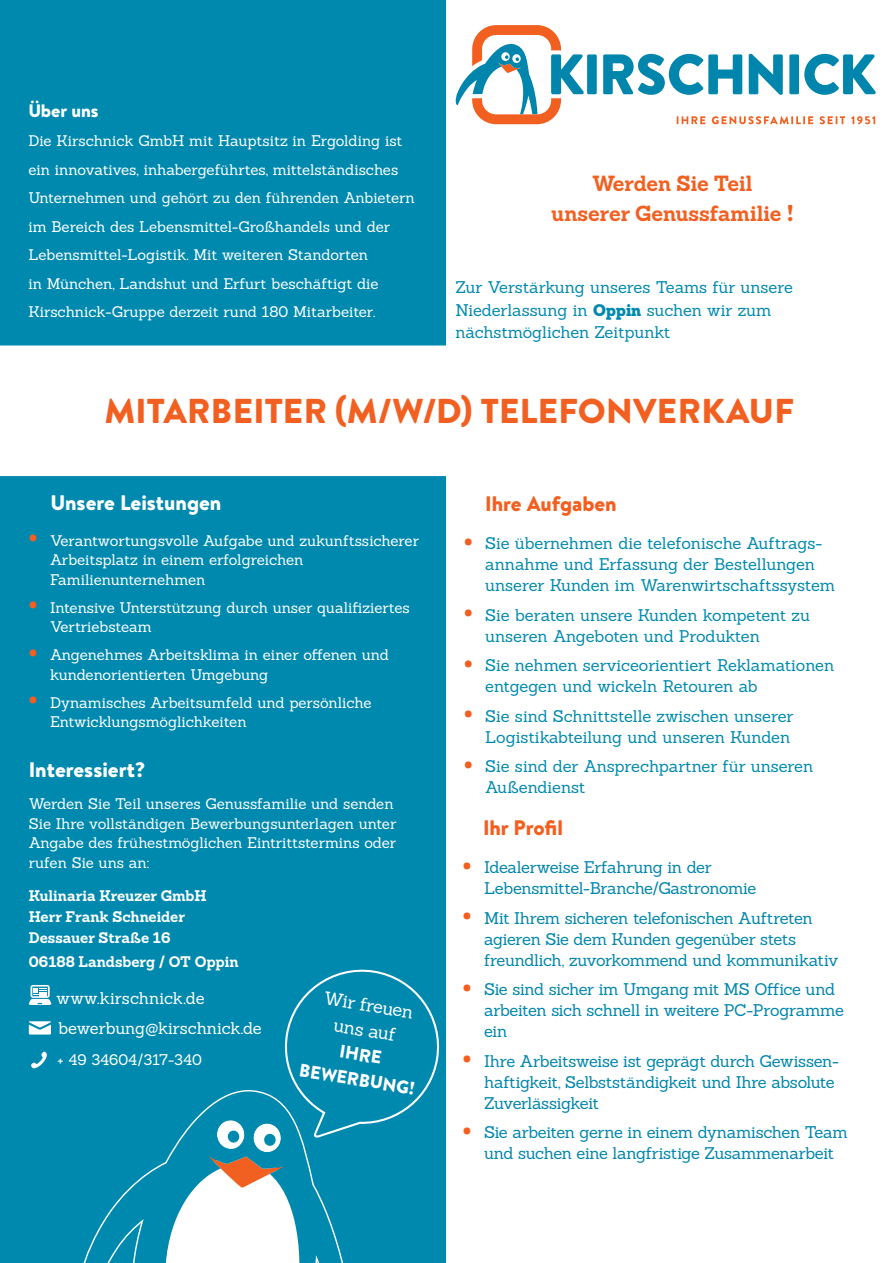
<style>
.page{position:relative;width:893px;height:1263px;background:#fff}
.page>*{position:absolute;margin:0;border:0;box-sizing:border-box;transform-origin:0 0}
.t1{font:900 34.5px "Brandon Text";letter-spacing:.005em;color:#f26021}
.t2{font:700 21.45px/30px "Sanchez";color:#f26021;text-align:center}
.t3{font:900 21px "Brandon Text";color:#fff}
.t4{font:900 21px "Brandon Text";letter-spacing:-.005em;color:#f26021}
.t5{font:18.15px/24.9px "Sanchez";color:#fff;text-align:center}
.t6{font:900 18.15px/24.9px "Brandon Text";color:#fff;text-align:center}
.t7{font:900 18px "Brandon Text";color:#fff}
.t8{font:16.5px/21px "Sanchez";letter-spacing:-.005em;color:#0089ae}
.t9{font:16.5px/21px "Sanchez";letter-spacing:-.025em;color:#0085ac}
.t10{font:16.5px/30px "Sanchez";letter-spacing:-.005em;color:#fff}
.t11{font:15px/19.5px "Sanchez";letter-spacing:-.005em;color:#fff}
.t12{font:700 15px/21px "Sanchez";color:#fff}
.s1{font-family:"Brandon Text";font-weight:900;font-size:22.95px}
.s2{font-weight:900}
.s3{font-weight:900;font-size:36px;color:#f26021}
</style>
<div class="page">
<div style="left:0;top:0;width:445px;height:1263px;background:#0089ae"></div>
<svg style="left:677px;top:116px;width:28px;height:8px"></svg>
<svg style="left:712px;top:116px;width:101px;height:8px"></svg>
<svg style="left:820px;top:116px;width:25px;height:8px"></svg>
<svg style="left:851px;top:116px;width:24px;height:8px"></svg>
<div style="left:587px;top:54px;width:10px;height:40px;background:#0085ac;border-radius:2px"></div>
<svg style="left:603px;top:54px;width:139px;height:41px"></svg>
<svg style="left:749px;top:54px;width:34px;height:41px"></svg>
<div style="left:789px;top:54px;width:10px;height:40px;background:#0085ac;border-radius:2px"></div>
<svg style="left:804px;top:54px;width:72px;height:41px"></svg>
<svg style="left:455px;top:25px;width:129px;height:99px"></svg>
<div style="left:0;top:345px;width:446px;height:131px;background:#fff"></div>
<svg style="left:285px;top:969px;width:155px;height:158px"></svg>
<svg style="left:83px;top:1089px;width:268px;height:174px"></svg>
<svg style="left:31px;top:1051px;width:16px;height:18px"></svg>
<svg style="left:29px;top:985px;width:22px;height:20px"></svg>
<svg style="left:28px;top:1021px;width:23px;height:13px"></svg>
<p class="t7" style="left:28px;top:99px;width:72px">Über uns</p>
<p class="t11" style="left:28px;top:126px;width:388px;line-height:28.5px">Die Kirschnick GmbH mit Hauptsitz in Ergolding ist ein innovatives, inhabergeführtes, mittelständisches Unternehmen und gehört zu den führenden Anbietern im Bereich des Lebensmittel-Großhandels und der Lebensmittel-Logistik. Mit weiteren Standorten<br>in München, Landshut und Erfurt beschäftigt die Kirschnick-Gruppe derzeit rund 180 Mitarbeiter.</p>
<h2 class="t2" style="left:551px;top:168px;width:244px">Werden Sie Teil unserer Genussfamilie <span class="s1">!</span></h2>
<p class="t8" style="left:455px;top:276px;width:339px;line-height:22.5px">Zur Verstärkung unseres Teams für unsere<br>Niederlassung in <span class="s2">Oppin</span> suchen wir zum nächstmöglichen Zeitpunkt</p>
<h1 class="t1" style="left:105px;top:386px;width:691px">MITARBEITER (M/W/D) TELEFONVERKAUF</h1>
<h3 class="t3" style="left:51px;top:488px;width:172px">Unsere Leistungen</h3>
<p class="t11" style="left:50px;top:531px;width:370px;text-indent:-21px"><span class="s3">•</span> Verantwortungsvolle Aufgabe und zukunftssicherer<br>Arbeitsplatz in einem erfolgreichen<br>Familienunternehmen</p>
<p class="t11" style="left:50px;top:598px;width:361px;text-indent:-21px"><span class="s3">•</span> Intensive Unterstützung durch unser qualifiziertes<br>Vertriebsteam</p>
<p class="t11" style="left:50px;top:645px;width:340px;text-indent:-21px"><span class="s3">•</span> Angenehmes Arbeitsklima in einer offenen und kundenorientierten Umgebung</p>
<p class="t11" style="left:50px;top:693px;width:323px;text-indent:-21px"><span class="s3">•</span> Dynamisches Arbeitsumfeld und persönliche<br>Entwicklungsmöglichkeiten</p>
<h3 class="t3" style="left:29px;top:755px;width:118px">Interessiert?</h3>
<p class="t11" style="left:29px;top:794px;width:369px">Werden Sie Teil unseres Genussfamilie und senden Sie Ihre vollständigen Bewerbungsunterlagen unter Angabe des frühestmöglichen Eintrittstermins oder rufen Sie uns an:</p>
<p class="t12" style="left:29px;top:885px;width:179px">Kulinaria Kreuzer GmbH<br>Herr Frank Schneider<br>Dessauer Straße 16</p>
<p class="t12" style="left:29px;top:951px;width:211px">06188 Landsberg / OT Oppin</p>
<p class="t10" style="left:57px;top:982px;width:207px">www.kirschnick.de bewerbung@kirschnick.de</p>
<p class="t11" style="left:58px;top:1050px;width:146px">+ 49 34604/317-340</p>
<p class="t5" style="left:326px;top:985px;width:92px;rotate:9deg">Wir freuen uns auf</p>
<p class="t6" style="left:305px;top:1033px;width:118px;rotate:9deg">IHRE<br>BEWERBUNG!</p>
<h3 class="t4" style="left:485px;top:489px;width:133px">Ihre Aufgaben</h3>
<p class="t8" style="left:485px;top:533px;width:351px;text-indent:-21px"><span class="s3">•</span> Sie übernehmen die telefonische Auftrags&shy;annahme und Erfassung der Bestellungen unserer Kunden im Warenwirtschaftssystem</p>
<p class="t8" style="left:485px;top:604px;width:326px;text-indent:-21px"><span class="s3">•</span> Sie beraten unsere Kunden kompetent zu unseren Angeboten und Produkten</p>
<p class="t8" style="left:485px;top:655px;width:351px;text-indent:-21px"><span class="s3">•</span> Sie nehmen serviceorientiert Reklamationen entgegen und wickeln Retouren ab</p>
<p class="t8" style="left:464px;top:705px;width:331px;text-align:right"><span class="s3">•</span> Sie sind Schnittstelle zwischen unserer<br>Logistikabteilung und unseren Kunden</p>
<p class="t8" style="left:485px;top:756px;width:330px;text-indent:-21px"><span class="s3">•</span> Sie sind der Ansprechpartner für unseren<br>Außendienst</p>
<h3 class="t4" style="left:483px;top:813px;width:81px">Ihr Profil</h3>
<p class="t9" style="left:484px;top:856px;width:274px;text-indent:-21px"><span class="s3">•</span> Idealerweise Erfahrung in der<br>Lebensmittel-Branche/Gastronomie</p>
<p class="t9" style="left:484px;top:907px;width:355px;text-indent:-21px"><span class="s3">•</span> Mit Ihrem sicheren telefonischen Auftreten agieren Sie dem Kunden gegenüber stets freundlich, zuvorkommend und kommunikativ</p>
<p class="t9" style="left:484px;top:978px;width:361px;text-indent:-21px"><span class="s3">•</span> Sie sind sicher im Umgang mit MS Office und arbeiten sich schnell in weitere PC-Programme ein</p>
<p class="t9" style="left:484px;top:1050px;width:356px;text-indent:-21px"><span class="s3">•</span> Ihre Arbeitsweise ist geprägt durch Gewissen&shy;haftigkeit, Selbstständigkeit und Ihre absolute<br>Zuverlässigkeit</p>
<p class="t9" style="left:463px;top:1121px;width:387px;text-align:center"><span class="s3">•</span> Sie arbeiten gerne in einem dynamischen Team und suchen eine langfristige Zusammenarbeit</p>
</div>
